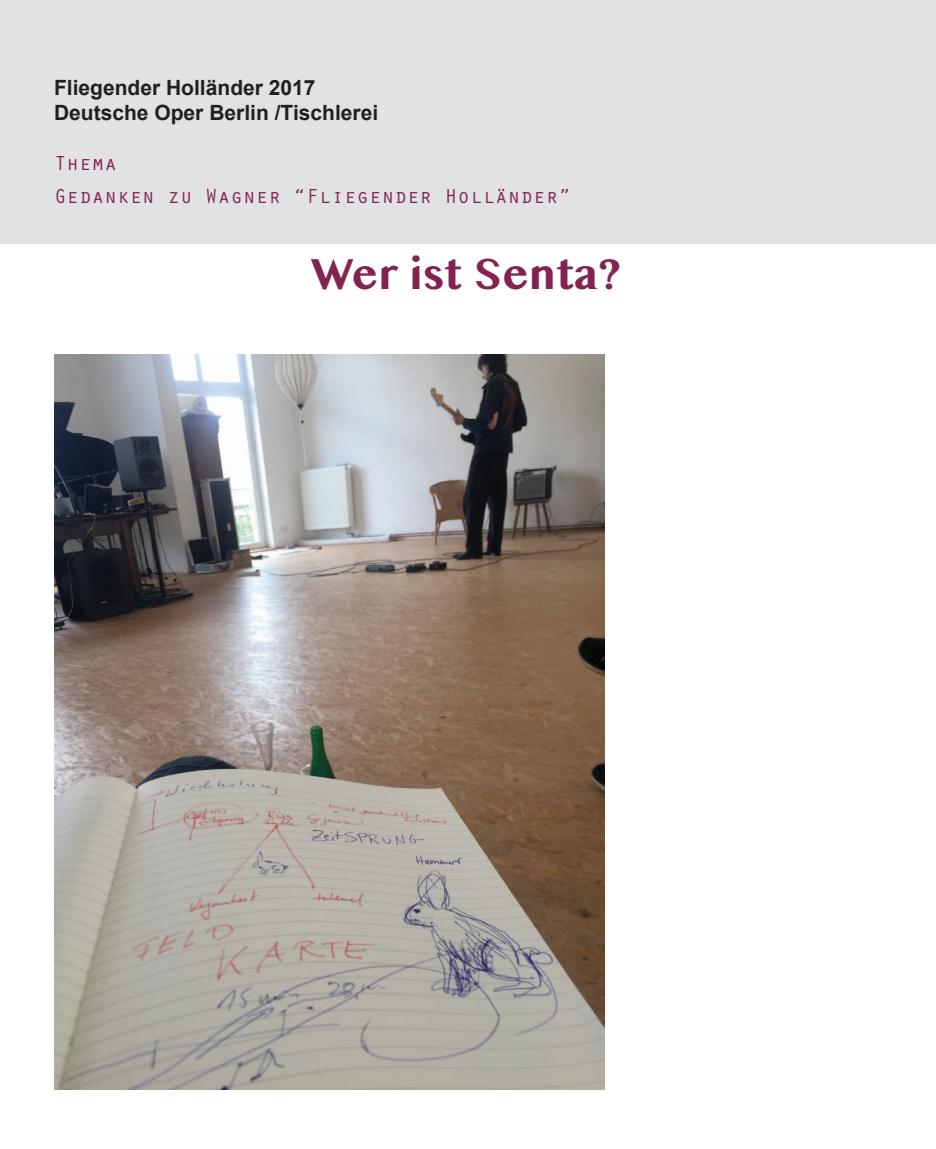
<style>
.page{position:relative;width:936px;height:1149px;background:#fff}
.page>*{position:absolute;margin:0;border:0;box-sizing:border-box;transform-origin:0 0}
.t1{font:700 45px "Oriya MN";color:#842351}
.t2{font:700 21px/25.2px "Arial";color:#231f20}
.t3{font:21px/32.4px "Orator Std";color:#842351}
</style>
<div class="page">
<div style="left:0;top:0;width:935px;height:243px;background:#e1e2e4"></div>
<img style="left:54px;top:354px;width:551px;height:734px">
<p class="t2" style="left:54px;top:75px;width:326px">Fliegender Holländer 2017<br>Deutsche Oper Berlin /Tischlerei</p>
<p class="t3" style="left:54px;top:146px;width:518px">Thema<br>Gedanken zu Wagner “Fliegender Holländer”</p>
<h1 class="t1" style="left:311px;top:249px;width:311px">Wer ist Senta?</h1>
</div>
